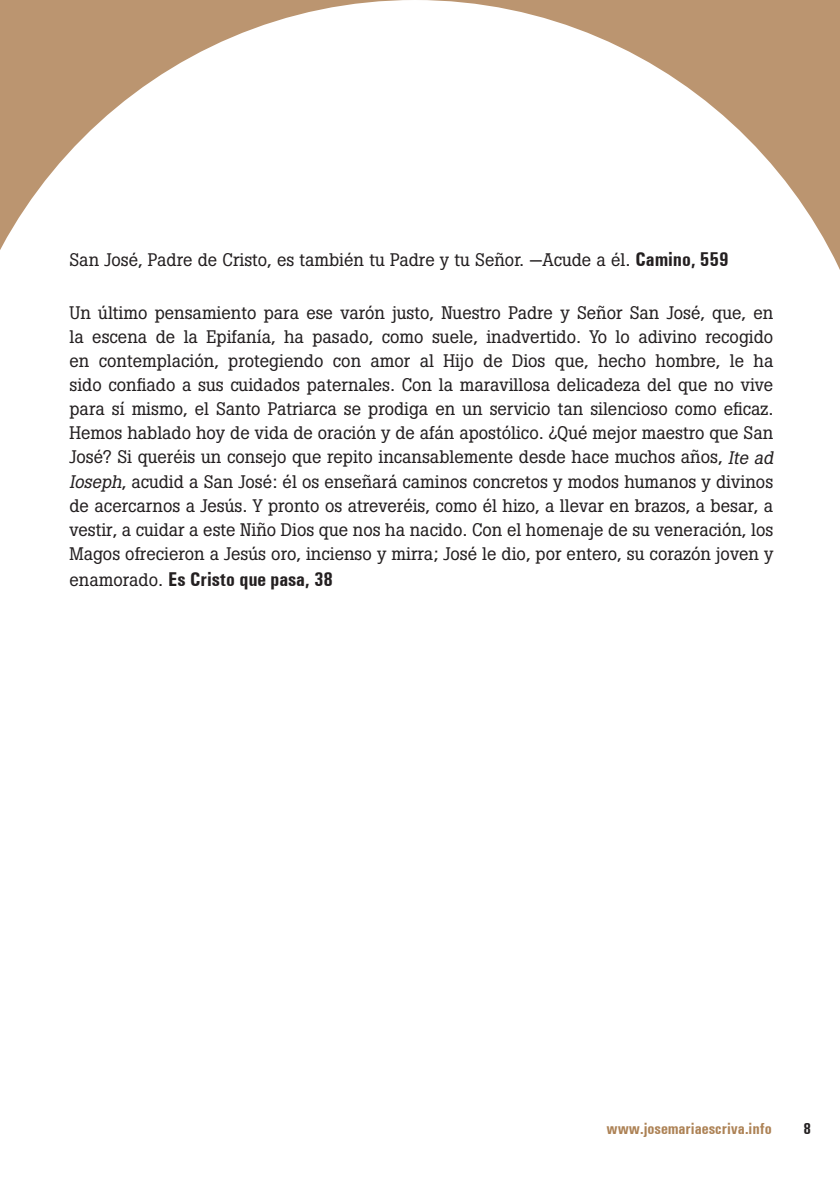
<style>
.page{position:relative;width:840px;height:1191px;background:#fff}
.page>*{position:absolute;margin:0;border:0;box-sizing:border-box;transform-origin:0 0}
.t1{font:700 condensed 20px "Univers";color:#231f20}
.t2{font:18px/24px "Boton";color:#231f20}
.t3{font:700 condensed 16px "Univers";color:#ad8255}
.t4{font:700 condensed 16px "Univers";color:#231f20}
.s1{font-family:"Univers";font-weight:700;font-stretch:condensed;font-size:20px}
.s2{font-style:italic}
.s3{font-family:"Boton";font-weight:400;font-stretch:normal;font-size:18px}
</style>
<div class="page">
<svg style="left:0;top:0;width:839px;height:268px"></svg>
<p class="t2" style="left:69px;top:247px;width:660px">San José, Padre de Cristo, es también tu Padre y tu Señor. —Acude a él. <span class="s1">Camino, 559</span></p>
<p class="t2" style="left:69px;top:301px;width:708px">Un último pensamiento para ese varón justo, Nuestro Padre y Señor San José, que, en la escena de la Epifanía, ha pasado, como suele, inadvertido. Yo lo adivino recogido en contemplación, protegiendo con amor al Hijo de Dios que, hecho hombre, le ha sido confiado a sus cuidados paternales. Con la maravillosa delicadeza del que no vive para sí mismo, el Santo Patriarca se prodiga en un servicio tan silencioso como eficaz.<br>Hemos hablado hoy de vida de oración y de afán apostólico. ¿Qué mejor maestro que San José? Si queréis un consejo que repito incansablemente desde hace muchos años, <span class="s2">Ite ad Ioseph</span>, acudid a San José: él os enseñará caminos concretos y modos humanos y divinos de acercarnos a Jesús. Y pronto os atreveréis, como él hizo, a llevar en brazos, a besar, a vestir, a cuidar a este Niño Dios que nos ha nacido. Con el homenaje de su veneración, los Magos ofrecieron a Jesús oro, incienso y mirra; José le dio, por entero, su corazón joven y</p>
<p class="t1" style="left:69px;top:567px;width:265px"><span class="s3">enamorado.</span> Es Cristo que pasa, 38</p>
<p class="t3" style="left:606px;top:1119px;width:167px">www.josemariaescriva.info</p>
<p class="t4" style="left:803px;top:1119px;width:9px">8</p>
</div>
